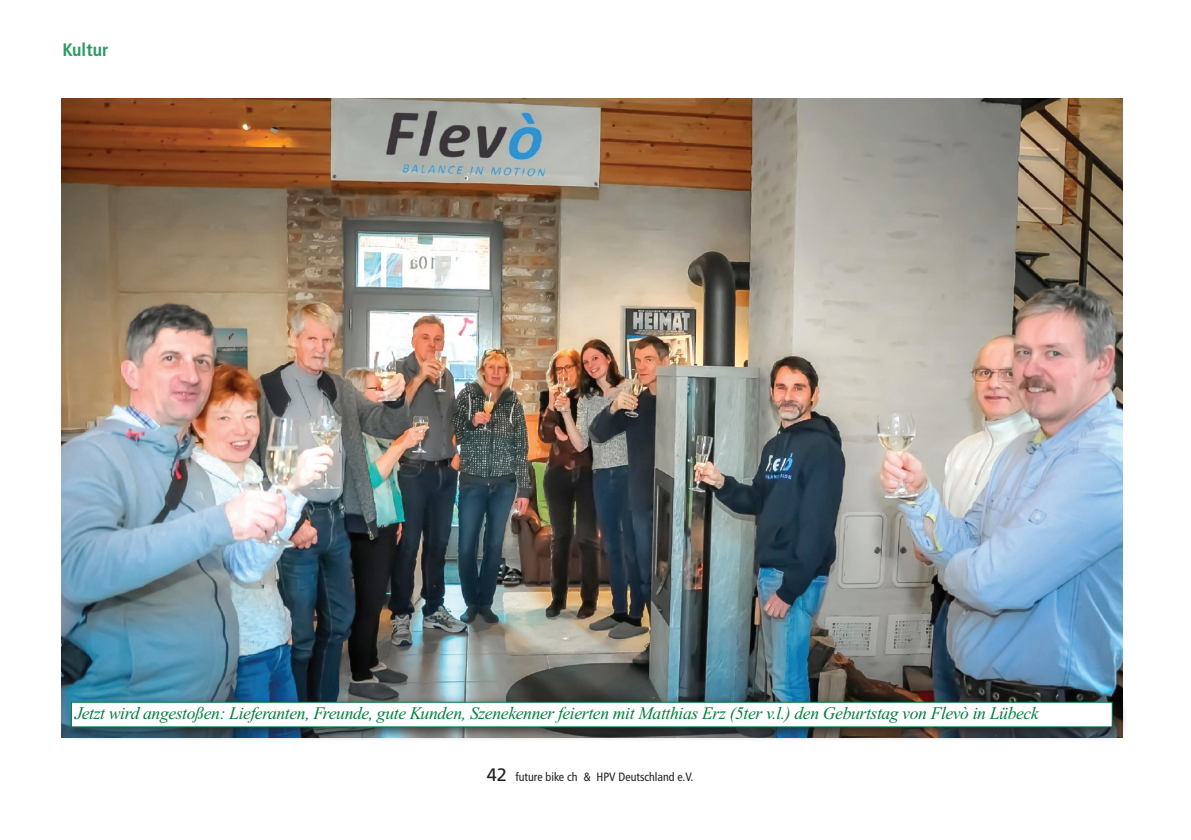
<style>
.page{position:relative;width:1191px;height:840px;background:#fff}
.page>*{position:absolute;margin:0;border:0;box-sizing:border-box;transform-origin:0 0}
.t1{font:700 condensed 18px "Frutiger";color:#2c9964}
.t2{font:italic 17.6px "Times New Roman";letter-spacing:-.02em;color:#007e3d}
.t3{font:condensed 12px "Frutiger";color:#231f20}
.s1{font-stretch:normal;font-size:18px}
</style>
<div class="page">
<img style="left:61px;top:98px;width:1061px;height:638px">
<div style="left:64px;top:694px;width:1063px;height:48px;background:#231f20;opacity:.75"></div>
<div style="left:71px;top:702px;width:1041px;height:24px;background:#fff"></div>
<div style="left:71px;top:701px;width:1041px;height:26px;border:1px solid #007e3d"></div>
<p class="t1" style="left:62px;top:39px;width:47px">Kultur</p>
<p class="t2" style="left:75px;top:703px;width:965px">Jetzt wird angestoßen: Lieferanten, Freunde, gute Kunden, Szenekenner feierten mit Matthias Erz (5ter v.l.) den Geburtstag von Flevò in Lübeck</p>
<p class="t3" style="left:487px;top:769px;width:208px"><span class="s1">42</span> future bike ch &amp; HPV Deutschland e.V.</p>
</div>
